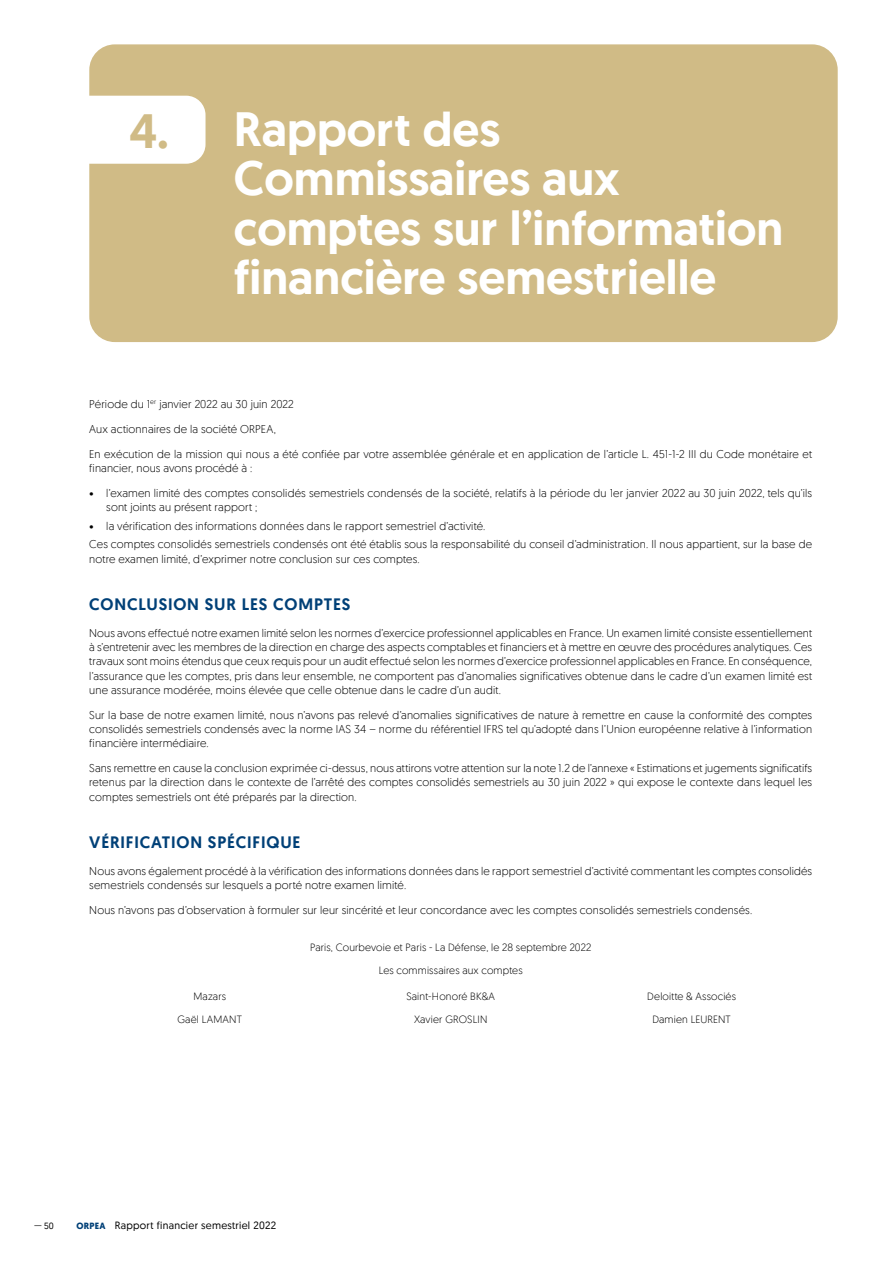
<style>
.page{position:relative;width:893px;height:1263px;background:#fff}
.page>*{position:absolute;margin:0;border:0;box-sizing:border-box;transform-origin:0 0}
.t1{font:500 48px/49.5px "Geomanist";color:#fff}
.t2{font:500 16.5px "Geomanist";letter-spacing:.05em;color:#004077}
.t3{font:300 11.25px/14.2px "Geomanist";letter-spacing:.01em;color:#000}
.t4{font:300 10.5px "Geomanist";letter-spacing:.015em;color:#000}
.t5{font:10.5px "Geomanist";letter-spacing:.025em;color:#000}
.t6{font:9px "Geomanist";color:#000}
.s1{color:#d0bb86}
.s2{font-weight:700;font-size:9px;color:#004077}
</style>
<div class="page">
<div style="left:89px;top:44px;width:749px;height:298px;background:#d0bb86;border-radius:26px"></div>
<div style="left:47px;top:96px;width:159px;height:68px;background:#fff;border-radius:19px"></div>
<h1 class="t1" style="left:234px;top:106px;width:551px;text-indent:-105px"><span class="s1">4.</span> Rapport des<br>Commissaires aux comptes sur l’information financière semestrielle</h1>
<p class="t3" style="left:89px;top:397px;width:206px">Période du 1<sup>er</sup> janvier 2022 au 30 juin 2022</p>
<p class="t3" style="left:89px;top:422px;width:188px">Aux actionnaires de la société ORPEA,</p>
<p class="t3" style="left:89px;top:447px;width:724px">En exécution de la mission qui nous a été confiée par votre assemblée générale et en application de l’article L. 451-1-2 III du Code monétaire et financier, nous avons procédé à :</p>
<p class="t3" style="left:106px;top:486px;width:707px">l’examen limité des comptes consolidés semestriels condensés de la société, relatifs à la période du 1er janvier 2022 au 30 juin 2022, tels qu’ils sont joints au présent rapport ;</p>
<p class="t3" style="left:89px;top:517px;width:724px;line-height:18.5px;text-indent:17px">la vérification des informations données dans le rapport semestriel d’activité.<br>Ces comptes consolidés semestriels condensés ont été établis sous la responsabilité du conseil d’administration. Il nous appartient, sur la base de</p>
<p class="t3" style="left:89px;top:552px;width:332px">notre examen limité, d’exprimer notre conclusion sur ces comptes.</p>
<h2 class="t2" style="left:89px;top:595px;width:263px">CONCLUSION SUR LES COMPTES</h2>
<p class="t3" style="left:89px;top:626px;width:724px;text-align:justify">Nous avons effectué notre examen limité selon les normes d’exercice professionnel applicables en France. Un examen limité consiste essentiellement à s’entretenir avec les membres de la direction en charge des aspects comptables et financiers et à mettre en œuvre des procédures analytiques. Ces travaux sont moins étendus que ceux requis pour un audit effectué selon les normes d’exercice professionnel applicables en France. En conséquence, l’assurance que les comptes, pris dans leur ensemble, ne comportent pas d’anomalies significatives obtenue dans le cadre d’un examen limité est une assurance modérée, moins élevée que celle obtenue dans le cadre d’un audit.</p>
<p class="t3" style="left:89px;top:708px;width:724px;text-align:justify">Sur la base de notre examen limité, nous n’avons pas relevé d’anomalies significatives de nature à remettre en cause la conformité des comptes consolidés semestriels condensés avec la norme IAS 34 – norme du référentiel IFRS tel qu’adopté dans l’Union européenne relative à l’information financière intermédiaire.</p>
<p class="t3" style="left:89px;top:761px;width:724px;text-align:justify">Sans remettre en cause la conclusion exprimée ci-dessus, nous attirons votre attention sur la note 1.2 de l’annexe « Estimations et jugements significatifs retenus par la direction dans le contexte de l’arrêté des comptes consolidés semestriels au 30 juin 2022 » qui expose le contexte dans lequel les comptes semestriels ont été préparés par la direction.</p>
<h2 class="t2" style="left:89px;top:833px;width:213px">VÉRIFICATION SPÉCIFIQUE</h2>
<p class="t3" style="left:89px;top:864px;width:724px">Nous avons également procédé à la vérification des informations données dans le rapport semestriel d’activité commentant les comptes consolidés semestriels condensés sur lesquels a porté notre examen limité.</p>
<p class="t3" style="left:89px;top:903px;width:664px">Nous n’avons pas d’observation à formuler sur leur sincérité et leur concordance avec les comptes consolidés semestriels condensés.</p>
<p class="t4" style="left:310px;top:941px;width:283px">Paris, Courbevoie et Paris - La Défense, le 28 septembre 2022</p>
<p class="t4" style="left:379px;top:965px;width:145px">Les commissaires aux comptes</p>
<p class="t4" style="left:193px;top:990px;width:34px">Mazars</p>
<p class="t4" style="left:406px;top:990px;width:90px">Saint-Honoré BK&amp;A</p>
<p class="t4" style="left:647px;top:990px;width:90px">Deloitte &amp; Associés</p>
<p class="t4" style="left:177px;top:1013px;width:66px">Gaël LAMANT</p>
<p class="t4" style="left:414px;top:1013px;width:75px">Xavier GROSLIN</p>
<p class="t4" style="left:652px;top:1013px;width:80px">Damien LEURENT</p>
<p class="t6" style="left:34px;top:1220px;width:21px">— 50</p>
<p class="t5" style="left:77px;top:1220px;width:201px"><span class="s2">ORPEA</span> Rapport financier semestriel 2022</p>
</div>
